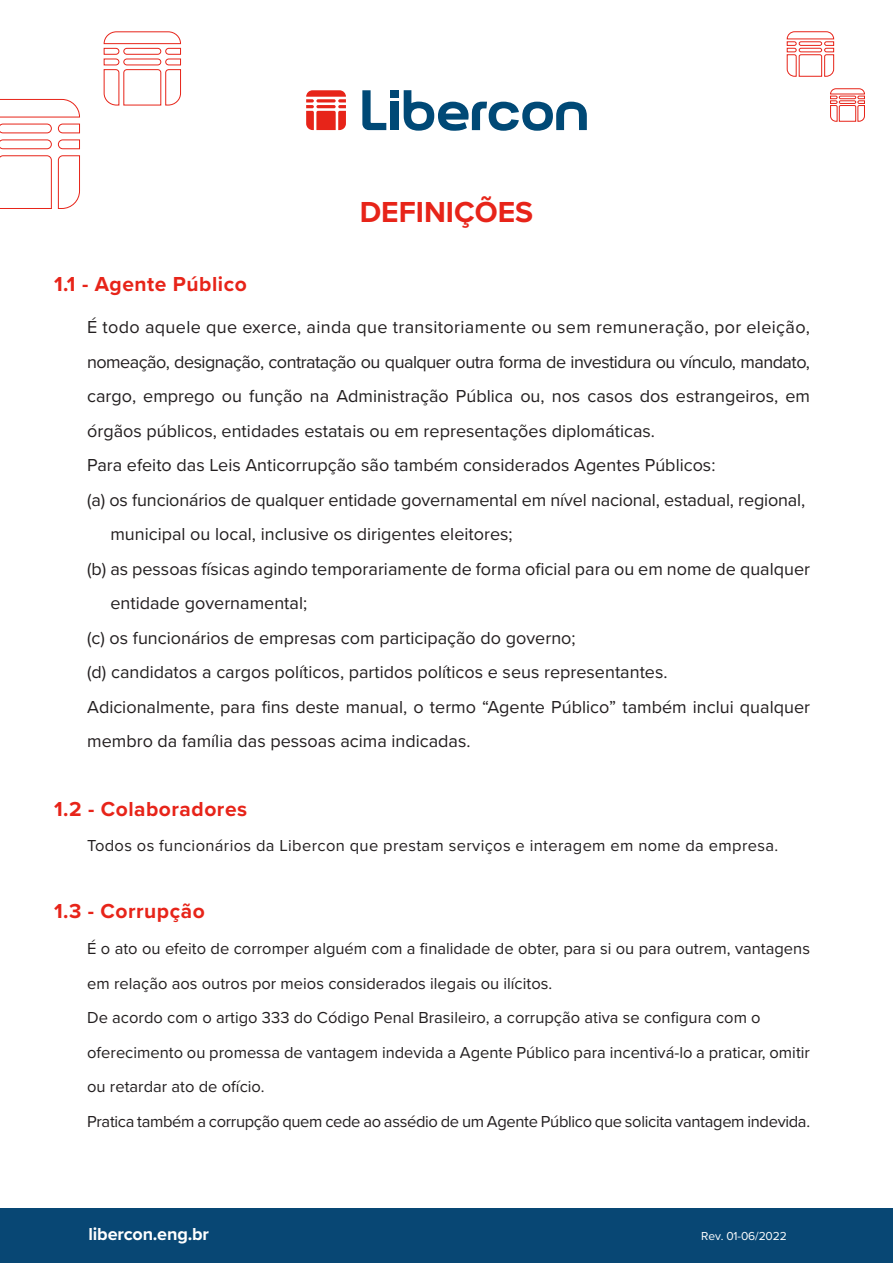
<style>
.page{position:relative;width:893px;height:1263px;background:#fff}
.page>*{position:absolute;margin:0;border:0;box-sizing:border-box;transform-origin:0 0}
.t1{font:700 30px "Proxima Nova";color:#e72419}
.t2{font:700 21px "Proxima Nova";letter-spacing:.025em;color:#e72419}
.t3{font:18px/34.5px "Proxima Nova";color:#231f20;text-align:justify}
.t4{font:18px "Proxima Nova";letter-spacing:.02em;color:#231f20}
.t5{font:700 18px "Proxima Nova";letter-spacing:-.01em;color:#fff}
.t6{font:16.5px/34.5px "Proxima Nova";color:#231f20}
.t7{font:16.5px "Proxima Nova";letter-spacing:-.02em;color:#231f20}
.t8{font:16.5px "Proxima Nova";letter-spacing:.02em;color:#231f20}
.t9{font:12px "Proxima Nova";letter-spacing:-.01em;color:#fff}
</style>
<div class="page">
<div style="left:0;top:1208px;width:893px;height:55px;background:#084774"></div>
<svg style="left:0;top:99px;width:80px;height:110px"></svg>
<svg style="left:104px;top:31px;width:77px;height:75px"></svg>
<svg style="left:787px;top:31px;width:47px;height:46px"></svg>
<svg style="left:830px;top:88px;width:35px;height:34px"></svg>
<div style="left:391px;top:90px;width:8px;height:8px;background:#004976"></div>
<div style="left:391px;top:102px;width:8px;height:28px;background:#004976"></div>
<svg style="left:306px;top:90px;width:40px;height:40px"></svg>
<svg style="left:362px;top:90px;width:24px;height:40px"></svg>
<svg style="left:404px;top:90px;width:183px;height:41px"></svg>
<p class="t2" style="left:54px;top:269px;width:194px">1.1 - Agente Público</p>
<p class="t1" style="left:360px;top:190px;width:175px">DEFINIÇÕES</p>
<p class="t4" style="left:87px;top:314px;width:724px">É todo aquele que exerce, ainda que transitoriamente ou sem remuneração, por eleição,</p>
<p class="t3" style="left:87px;top:343px;width:724px">nomeação, designação, contratação ou qualquer outra forma de investidura ou vínculo, mandato, cargo, emprego ou função na Administração Pública ou, nos casos dos estrangeiros, em órgãos públicos, entidades estatais ou em representações diplomáticas.</p>
<p class="t3" style="left:87px;top:447px;width:630px">Para efeito das Leis Anticorrupção são também considerados Agentes Públicos:</p>
<p class="t3" style="left:87px;top:481px;width:719px">(a) os funcionários de qualquer entidade governamental em nível nacional, estadual, regional,</p>
<p class="t3" style="left:110px;top:516px;width:404px">municipal ou local, inclusive os dirigentes eleitores;</p>
<p class="t3" style="left:87px;top:550px;width:724px">(b) as pessoas físicas agindo temporariamente de forma oficial para ou em nome de qualquer</p>
<p class="t3" style="left:110px;top:585px;width:198px">entidade governamental;</p>
<p class="t3" style="left:87px;top:619px;width:490px">(c) os funcionários de empresas com participação do governo;</p>
<p class="t3" style="left:87px;top:654px;width:582px">(d) candidatos a cargos políticos, partidos políticos e seus representantes.</p>
<p class="t3" style="left:87px;top:689px;width:724px">Adicionalmente, para fins deste manual, o termo “Agente Público” também inclui qualquer membro da família das pessoas acima indicadas.</p>
<p class="t2" style="left:54px;top:793px;width:195px">1.2 - Colaboradores</p>
<p class="t8" style="left:87px;top:833px;width:693px">Todos os funcionários da Libercon que prestam serviços e interagem em nome da empresa.</p>
<p class="t2" style="left:54px;top:895px;width:152px">1.3 - Corrupção</p>
<p class="t6" style="left:87px;top:931px;width:724px">É o ato ou efeito de corromper alguém com a finalidade de obter, para si ou para outrem, vantagens em relação aos outros por meios considerados ilegais ou ilícitos.</p>
<p class="t6" style="left:87px;top:1000px;width:675px">De acordo com o artigo 333 do Código Penal Brasileiro, a corrupção ativa se configura com o</p>
<p class="t6" style="left:87px;top:1034px;width:724px">oferecimento ou promessa de vantagem indevida a Agente Público para incentivá-lo a praticar, omitir ou retardar ato de ofício.</p>
<p class="t7" style="left:87px;top:1109px;width:724px">Pratica também a corrupção quem cede ao assédio de um Agente Público que solicita vantagem indevida.</p>
<p class="t5" style="left:89px;top:1220px;width:122px">libercon.eng.br</p>
<p class="t9" style="left:701px;top:1227px;width:87px">Rev. 01-06/2022</p>
</div>
